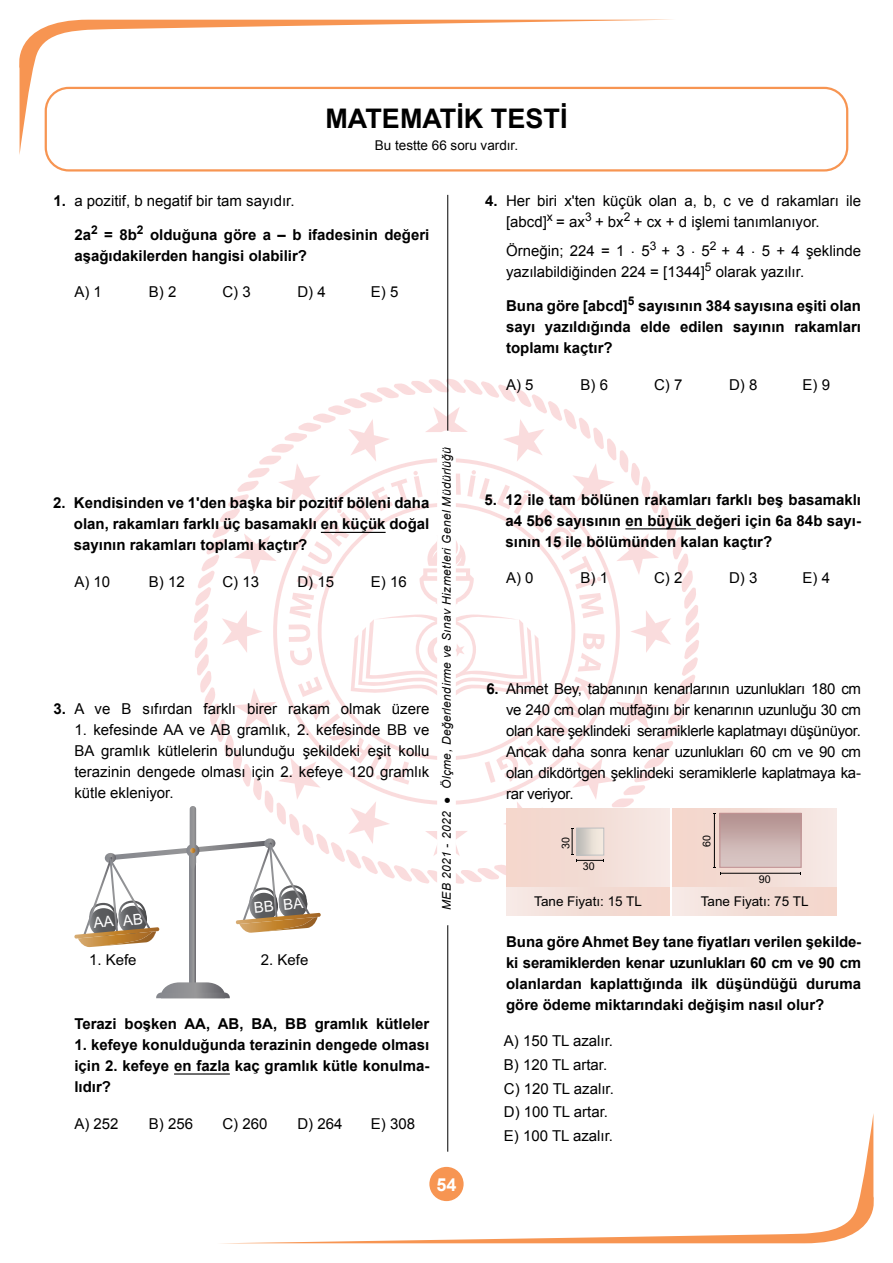
<style>
.page{position:relative;width:893px;height:1263px;background:#fff}
.page>*{position:absolute;margin:0;border:0;box-sizing:border-box;transform-origin:0 0}
.t1{font:700 27px "Arial";color:#000}
.t2{font:700 18px "Arial";color:#fff}
.t3{font:15px/21px "Arial";color:#000}
.t4{font:700 15px/21px "Arial";color:#000;text-align:justify}
.t5{font:15px "Arial";color:#fff}
.t6{font:13.5px "Arial";color:#000}
.t7{font:italic 12px "Arial";letter-spacing:.03em;color:#000}
.t8{font:10.65px "Arial";color:#000}
.s1{font-weight:700}
</style>
<div class="page">
<svg style="left:19px;top:20px;width:657px;height:135px"></svg>
<svg style="left:243px;top:1113px;width:631px;height:130px"></svg>
<div style="left:45px;top:87px;width:803px;height:85px;border:2px solid #f79552;border-radius:23px"></div>
<hr style="left:447px;top:195px;width:1px;height:957px;background:#000">
<hr style="left:174px;top:1073px;width:56px;height:1px;background:#000">
<svg style="left:190px;top:947px;width:6px;height:35px"></svg>
<svg style="left:156px;top:982px;width:74px;height:16px"></svg>
<svg style="left:699px;top:844px;width:138px;height:71px;background:#f3dcd4"></svg>
<svg style="left:699px;top:809px;width:137px;height:78px;background:#f2ddd7"></svg>
<svg style="left:74px;top:379px;width:625px;height:568px"></svg>
<div style="left:720px;top:813px;width:81px;height:54px;background:linear-gradient(to bottom,#b3908e,#dccbc9)"></div>
<div style="left:720px;top:813px;width:81px;height:55px;border:1px solid #c39192"></div>
<hr style="left:720px;top:873px;width:81px;height:1px;background:#000">
<hr style="left:714px;top:813px;width:1px;height:54px;background:#000">
<svg style="left:713px;top:867px;width:8px;height:7px"></svg>
<h1 class="t1" style="left:325px;top:100px;width:243px">MATEMATİK TESTİ</h1>
<p class="t6" style="left:375px;top:137px;width:145px">Bu testte 66 soru vardır.</p>
<p class="t3" style="left:54px;top:190px;width:242px"><span class="s1">1.</span> a pozitif, b negatif bir tam sayıdır.</p>
<p class="t4" style="left:74px;top:224px;width:357px">2a<sup>2</sup> = 8b<sup>2</sup> olduğuna göre a – b ifadesinin değeri aşağıdakilerden hangisi olabilir?</p>
<p class="t3" style="left:74px;top:281px;width:29px">A) 1</p>
<p class="t3" style="left:149px;top:281px;width:29px">B) 2</p>
<p class="t3" style="left:222px;top:281px;width:30px">C) 3</p>
<p class="t3" style="left:297px;top:281px;width:30px">D) 4</p>
<p class="t3" style="left:371px;top:281px;width:29px">E) 5</p>
<p class="t4" style="left:74px;top:493px;width:357px;text-indent:-21px">2. Kendisinden ve 1'den başka bir pozitif böleni daha olan, rakamları farklı üç basamaklı en küçük doğal sayının rakamları toplamı kaçtır?</p>
<p class="t3" style="left:74px;top:571px;width:37px">A) 10</p>
<p class="t3" style="left:149px;top:571px;width:37px">B) 12</p>
<p class="t3" style="left:222px;top:571px;width:38px">C) 13</p>
<p class="t3" style="left:297px;top:571px;width:38px">D) 15</p>
<p class="t3" style="left:371px;top:571px;width:37px">E) 16</p>
<p class="t3" style="left:54px;top:698px;width:377px"><span class="s1">3.</span> A ve B sıfırdan farklı birer rakam olmak üzere</p>
<p class="t3" style="left:74px;top:719px;width:357px;text-align:justify">1. kefesinde AA ve AB gramlık, 2. kefesinde BB ve BA gramlık kütlelerin bulunduğu şekildeki eşit kollu terazinin dengede olması için 2. kefeye 120 gramlık kütle ekleniyor.</p>
<p class="t5" style="left:93px;top:913px;width:51px;rotate:-6deg">AA AB</p>
<p class="t5" style="left:253px;top:898px;width:51px;rotate:-6deg">BB BA</p>
<p class="t3" style="left:89px;top:949px;width:49px">1. Kefe</p>
<p class="t3" style="left:261px;top:949px;width:49px">2. Kefe</p>
<p class="t7" style="left:439px;top:910px;width:465px;rotate:-90deg">MEB 2021 - 2022 ● Ölçme, Değerlendirme ve Sınav Hizmetleri Genel Müdürlüğü</p>
<p class="t4" style="left:74px;top:1014px;width:357px">Terazi boşken AA, AB, BA, BB gramlık kütleler</p>
<p class="t4" style="left:74px;top:1035px;width:357px">1. kefeye konulduğunda terazinin dengede olması için 2. kefeye en fazla kaç gramlık kütle konulma&shy;lıdır?</p>
<p class="t3" style="left:74px;top:1113px;width:46px">A) 252</p>
<p class="t3" style="left:149px;top:1113px;width:46px">B) 256</p>
<p class="t3" style="left:222px;top:1113px;width:47px">C) 260</p>
<p class="t3" style="left:297px;top:1113px;width:47px">D) 264</p>
<p class="t3" style="left:371px;top:1113px;width:46px">E) 308</p>
<p class="t2" style="left:437px;top:1172px;width:22px">54</p>
<p class="t3" style="left:506px;top:190px;width:357px;text-indent:-21px"><span class="s1">4.</span> Her biri x'ten küçük olan a, b, c ve d rakamları ile [abcd]<sup>x</sup> = ax<sup>3</sup> + bx<sup>2</sup> + cx + d işlemi tanımlanıyor.</p>
<p class="t3" style="left:506px;top:241px;width:357px">Örneğin; 224 = 1 . 5<sup>3</sup> + 3 . 5<sup>2</sup> + 4 . 5 + 4 şeklinde yazılabildiğinden 224 = [1344]<sup>5</sup> olarak yazılır.</p>
<p class="t4" style="left:506px;top:296px;width:357px">Buna göre [abcd]<sup>5</sup> sayısının 384 sayısına eşiti olan sayı yazıldığında elde edilen sayının rakamları toplamı kaçtır?</p>
<p class="t3" style="left:506px;top:374px;width:29px">A) 5</p>
<p class="t3" style="left:580px;top:374px;width:29px">B) 6</p>
<p class="t3" style="left:654px;top:374px;width:30px">C) 7</p>
<p class="t3" style="left:729px;top:374px;width:30px">D) 8</p>
<p class="t3" style="left:802px;top:374px;width:29px">E) 9</p>
<p class="t4" style="left:505px;top:489px;width:357px;text-indent:-21px">5. 12 ile tam bölünen rakamları farklı beş basamaklı a4 5b6 sayısının en büyük değeri için 6a 84b sayı&shy;sının 15 ile bölümünden kalan kaçtır?</p>
<p class="t3" style="left:506px;top:568px;width:29px">A) 0</p>
<p class="t3" style="left:580px;top:568px;width:29px">B) 1</p>
<p class="t3" style="left:654px;top:568px;width:30px">C) 2</p>
<p class="t3" style="left:729px;top:568px;width:30px">D) 3</p>
<p class="t3" style="left:802px;top:568px;width:29px">E) 4</p>
<p class="t3" style="left:506px;top:679px;width:357px;text-align:justify;text-indent:-20px"><span class="s1">6.</span> Ahmet Bey, tabanının kenarlarının uzunlukları 180 cm ve 240 cm olan mutfağını bir kenarının uzunluğu 30 cm olan kare şeklindeki seramiklerle kaplatmayı düşünüyor.<br>Ancak daha sonra kenar uzunlukları 60 cm ve 90 cm olan dikdörtgen şeklindeki seramiklerle kaplatmaya ka&shy;rar veriyor.</p>
<p class="t8" style="left:559px;top:849px;width:13px;rotate:-90deg">30</p>
<p class="t8" style="left:583px;top:859px;width:13px">30</p>
<p class="t6" style="left:534px;top:892px;width:109px">Tane Fiyatı: 15 TL</p>
<p class="t8" style="left:700px;top:847px;width:13px;rotate:-90deg">60</p>
<p class="t8" style="left:759px;top:872px;width:13px">90</p>
<p class="t6" style="left:701px;top:892px;width:109px">Tane Fiyatı: 75 TL</p>
<p class="t4" style="left:506px;top:931px;width:357px">Buna göre Ahmet Bey tane fiyatları verilen şekilde&shy;ki seramiklerden kenar uzunlukları 60 cm ve 90 cm olanlardan kaplattığında ilk düşündüğü duruma göre ödeme miktarındaki değişim nasıl olur?</p>
<p class="t3" style="left:504px;top:1029px;width:112px;line-height:23.7px">A) 150 TL azalır.<br>B) 120 TL artar.<br>C) 120 TL azalır.<br>D) 100 TL artar.<br>E) 100 TL azalır.</p>
</div>
